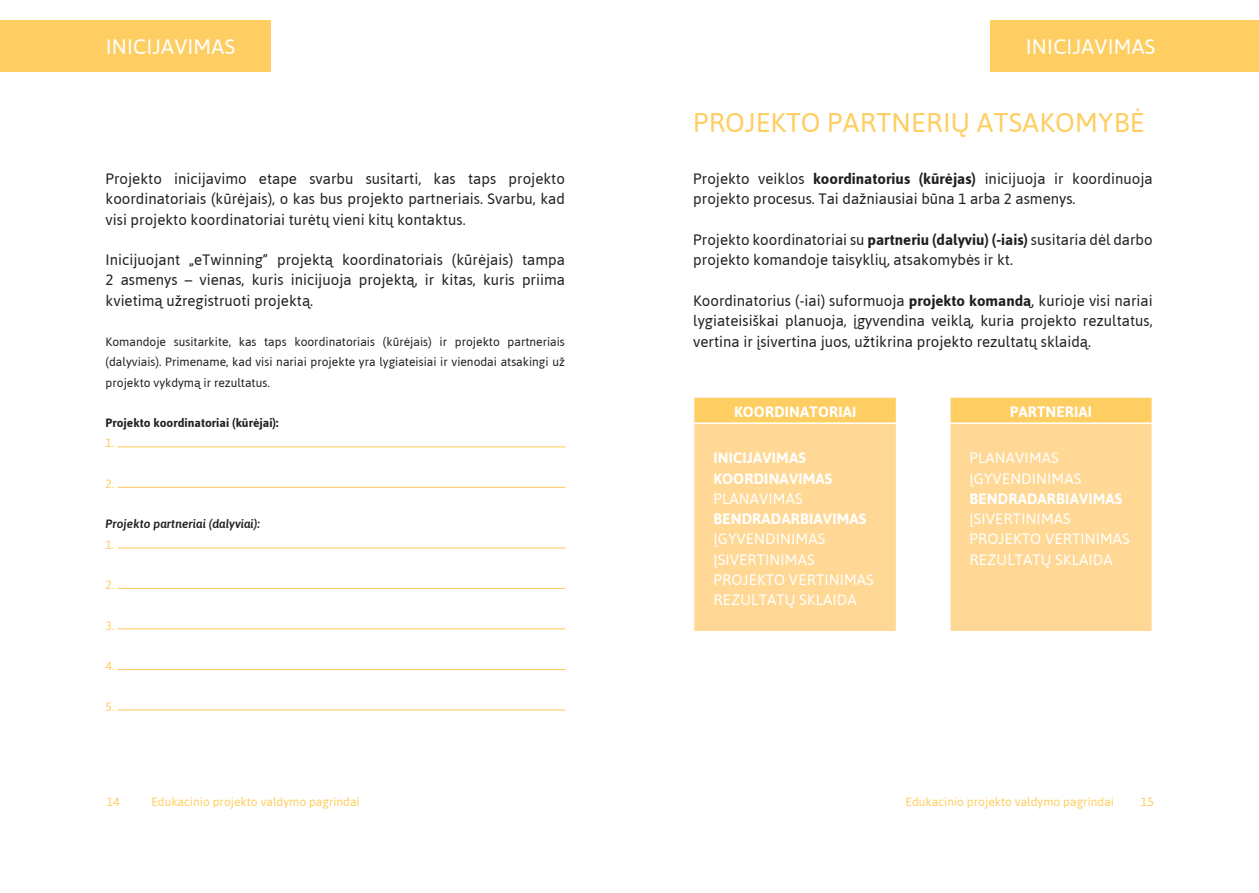
<style>
.page{position:relative;width:1259px;height:893px;background:#fff}
.page>*{position:absolute;margin:0;border:0;box-sizing:border-box;transform-origin:0 0}
.t1{font:27px "Asap";letter-spacing:.01em;color:#fece62}
.t2{font:21px "Asap";letter-spacing:.01em;color:#fff}
.t3{font:15px/20.2px "Asap";color:#231f20;text-align:justify}
.t4{font:15px/20.2px "Asap";letter-spacing:.01em;color:#fff}
.t5{font:700 15px/20.2px "Asap";letter-spacing:.01em;color:#fff}
.t6{font:12px/20.2px "Asap";color:#231f20;text-align:justify}
.t7{font:12px "Asap";color:#fece62}
.t8{font:700 12px "Asap";color:#231f20}
.t9{font:italic 500 12px "Asap";color:#231f20}
.s1{font-weight:700}
</style>
<div class="page">
<div style="left:990px;top:20px;width:269px;height:51px;background:#fece62"></div>
<svg style="left:694px;top:397px;width:458px;height:234px;background:#fedb9c"></svg>
<hr style="left:694px;top:422px;width:202px;height:2px;background:#fff">
<hr style="left:896px;top:422px;width:54px;height:2px;background:#fff">
<hr style="left:896px;top:424px;width:1px;height:207px;background:#fff">
<hr style="left:950px;top:422px;width:201px;height:2px;background:#fff">
<hr style="left:949px;top:424px;width:1px;height:207px;background:#fff">
<div style="left:0;top:20px;width:270px;height:51px;background:#fece62"></div>
<hr style="left:118px;top:446px;width:448px;height:1px;background:#fece62">
<hr style="left:118px;top:487px;width:448px;height:1px;background:#fece62">
<hr style="left:118px;top:548px;width:448px;height:1px;background:#fece62">
<hr style="left:117px;top:588px;width:448px;height:1px;background:#fece62">
<hr style="left:117px;top:628px;width:448px;height:1px;background:#fece62">
<hr style="left:117px;top:669px;width:448px;height:1px;background:#fece62">
<hr style="left:117px;top:709px;width:448px;height:1px;background:#fece62">
<h2 class="t2" style="left:106px;top:33px;width:129px">ini cijavi mas</h2>
<p class="t3" style="left:106px;top:168px;width:461px">Projekto inicijavimo etape svarbu susitarti, kas taps projekto koordinatoriais (kūrėjais), o kas bus projekto partneriais. Svarbu, kad visi projekto koordinatoriai turėtų vieni kitų kontaktus.</p>
<p class="t3" style="left:106px;top:249px;width:461px">I nicijuojant „eTwinning“ projektą koordinatoriais (kūrėjais) tampa 2 asmenys – vienas, kuris inicijuoja projektą, ir kitas, kuris priima kvietimą užregistruoti projektą.</p>
<p class="t6" style="left:106px;top:331px;width:461px">Komandoje susitarkite, kas taps koordinatoriais (kūrėjais) ir projekto partneriais (dalyviais). Primename, kad visi nariai projekte yra lygiateisiai ir vienodai atsakingi už projekto vykdymą ir rezultatus.</p>
<p class="t8" style="left:106px;top:415px;width:174px">PROJEKTO KOORDINATORIAI (KŪRĖJAI):</p>
<p class="t7" style="left:106px;top:435px;width:10px">1.</p>
<p class="t7" style="left:106px;top:476px;width:10px">2.</p>
<p class="t9" style="left:106px;top:516px;width:156px">Projekto partneriai (dalyviai):</p>
<p class="t7" style="left:106px;top:536px;width:10px">1.</p>
<p class="t7" style="left:106px;top:577px;width:10px">2.</p>
<p class="t7" style="left:106px;top:617px;width:10px">3.</p>
<p class="t7" style="left:106px;top:658px;width:10px">4.</p>
<p class="t7" style="left:106px;top:698px;width:10px">5.</p>
<h2 class="t2" style="left:1025px;top:33px;width:129px">ini cijavi mas</h2>
<h1 class="t1" style="left:693px;top:104px;width:453px">PROJEKTO partnerių atsako mybė</h1>
<p class="t3" style="left:693px;top:168px;width:461px">Projekto veiklos <span class="s1">KOORDINATORIUS (KŪRĖJAS)</span> inicijuoja ir koordinuoja projekto procesus. Tai dažniausiai būna 1 arba 2 asmenys.</p>
<p class="t3" style="left:693px;top:229px;width:461px">Projekto koordinatoriai su <span class="s1">PARTNERIU (DALYVIU) (-IAIS)</span> susitaria dėl darbo projekto komandoje taisyklių, atsakomybės ir kt.</p>
<p class="t3" style="left:693px;top:289px;width:461px;line-height:20.9px">Koordinatorius (-iai) suformuoja <span class="s1">PROJEKTO KOMANDĄ</span>, kurioje visi nariai lygiateisiškai planuoja, įgyvendina veiklą, kuria projekto rezultatus, vertina ir įsivertina juos, užtikrina projekto rezultatų sklaidą.</p>
<p class="t5" style="left:734px;top:401px;width:124px">KOORDINATORIAI</p>
<p class="t5" style="left:1010px;top:401px;width:84px">PARTNERIAI</p>
<p class="t5" style="left:713px;top:447px;width:120px">INICIJAVIMAS<br>KOORDINAVIMAS</p>
<p class="t4" style="left:713px;top:488px;width:90px">Planavi mas</p>
<p class="t5" style="left:713px;top:508px;width:154px">BENDRADARBIAVIMAS</p>
<p class="t4" style="left:713px;top:529px;width:162px">Įgyvendinimas<br>Įsivertinimas<br>Proj ekto vertinimas<br>Rezultatų sklaida</p>
<p class="t4" style="left:969px;top:448px;width:113px">Planavi mas<br>Įgyvendinimas</p>
<p class="t5" style="left:969px;top:488px;width:154px">BENDRADARBIAVIMAS</p>
<p class="t4" style="left:969px;top:508px;width:162px">Įsivertinimas<br>Proj ekto vertinimas<br>Rezultatų sklaida</p>
<p class="t7" style="left:107px;top:794px;width:14px">14</p>
<p class="t7" style="left:151px;top:794px;width:210px">Edukacinio projekto valdymo pagrindai</p>
<p class="t7" style="left:905px;top:794px;width:210px">Edukacinio projekto valdymo pagrindai</p>
<p class="t7" style="left:1141px;top:794px;width:14px">15</p>
</div>
